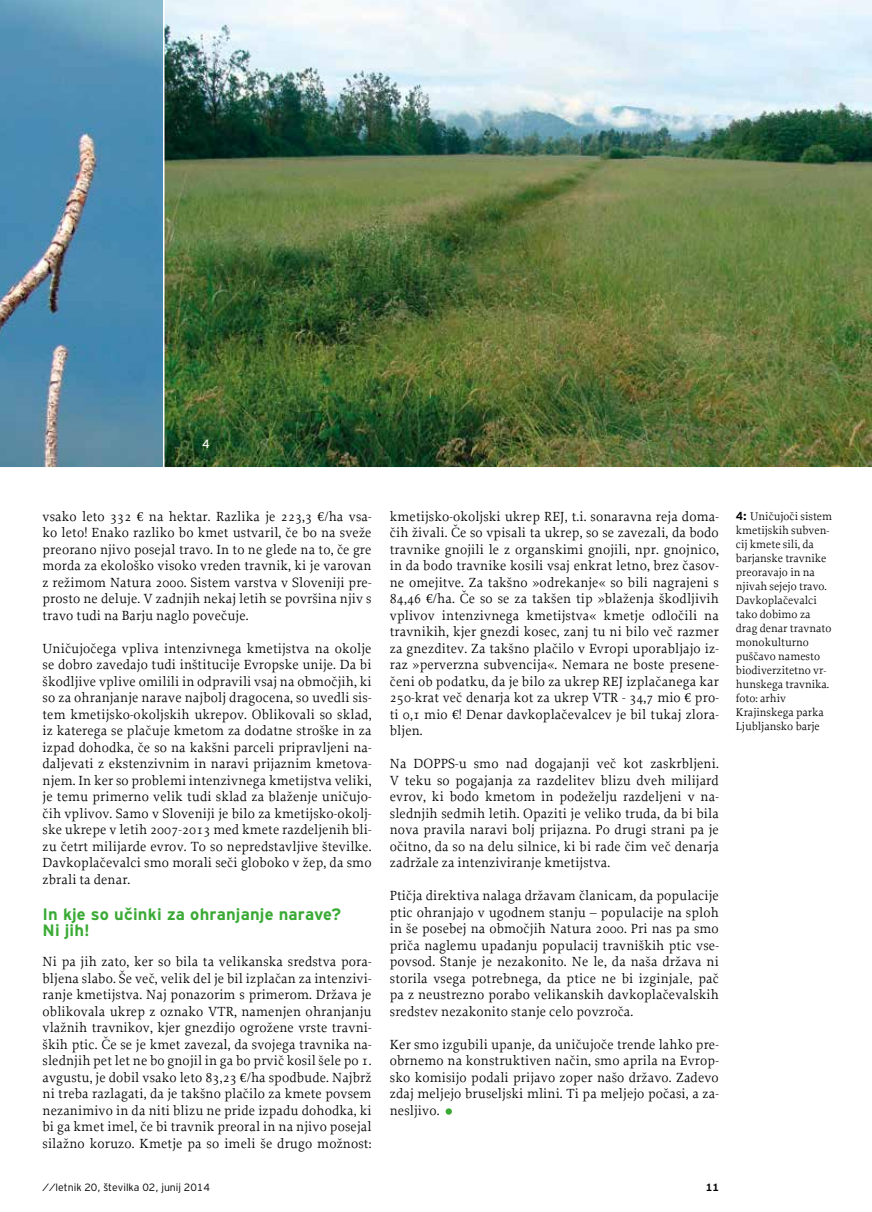
<style>
.page{position:relative;width:872px;height:1212px;background:#fff}
.page>*{position:absolute;margin:0;border:0;box-sizing:border-box;transform-origin:0 0}
.t1{font:700 16.5px/16.5px "Interstate Bold Mono CE";letter-spacing:.01em;color:#3aaa35}
.t2{font:13.95px/16.5px "Proforma";letter-spacing:.01em;color:#000;text-align:justify}
.t3{font:500 12px "Interstate Regular Mono CE";color:#fff}
.t4{font:11.7px/14.1px "Proforma";color:#000}
.t5{font:300 10.5px "Interstate Light Mono CE";color:#000}
.t6{font:700 10.5px "Interstate Bold Mono CE";color:#000}
.s1{font-family:"Minion Pro"}
.s2{font-family:"Interstate Bold Mono CE";font-weight:700}
</style>
<div class="page">
<svg style="left:0;top:0;width:163px;height:467px;background:#578eae"></svg>
<div style="left:445px;top:1108px;width:7px;height:7px;background:#3aaa35;border-radius:50%"></div>
<img style="left:164px;top:0;width:708px;height:467px">
<p class="t3" style="left:202px;top:437px;width:9px">4</p>
<p class="t2" style="left:43px;top:508px;width:330px">vsako leto 332 <span class="s1">€</span> na hektar. Razlika je 223,3 <span class="s1">€</span>/ha vsa&shy;ko leto! Enako razliko bo kmet ustvaril, če bo na sveže preorano njivo posejal travo. In to ne glede na to, če gre morda za ekološko visoko vreden travnik, ki je varovan z režimom Natura 2000. Sistem varstva v Sloveniji pre&shy;prosto ne deluje. V zadnjih nekaj letih se površina njiv s travo tudi na Barju naglo povečuje.</p>
<p class="t2" style="left:43px;top:640px;width:330px">Uničujočega vpliva intenzivnega kmetijstva na okolje se dobro zavedajo tudi inštitucije Evropske unije. Da bi škodljive vplive omilili in odpravili vsaj na območjih, ki so za ohranjanje narave najbolj dragocena, so uvedli sis&shy;tem kmetijsko-okoljskih ukrepov. Oblikovali so sklad, iz katerega se plačuje kmetom za dodatne stroške in za izpad dohodka, če so na kakšni parceli pripravljeni na&shy;daljevati z ekstenzivnim in naravi prijaznim kmetova&shy;njem. In ker so problemi intenzivnega kmetijstva veliki, je temu primerno velik tudi sklad za blaženje uničujo&shy;čih vplivov. Samo v Sloveniji je bilo za kmetijsko-okolj&shy;ske ukrepe v letih 2007-2013 med kmete razdeljenih bli&shy;zu četrt milijarde evrov. To so nepredstavljive številke.<br>Davkoplačevalci smo morali seči globoko v žep, da smo zbrali ta denar.</p>
<p class="t1" style="left:43px;top:905px;width:300px">In kje so učinki za ohranjanje narave?<br>Ni jih!</p>
<p class="t2" style="left:43px;top:953px;width:330px">Ni pa jih zato, ker so bila ta velikanska sredstva pora&shy;bljena slabo. Še več, velik del je bil izplačan za intenzivi&shy;ranje kmetijstva. Naj ponazorim s primerom. Država je oblikovala ukrep z oznako VTR, namenjen ohranjanju vlažnih travnikov, kjer gnezdijo ogrožene vrste travni&shy;ških ptic. Če se je kmet zavezal, da svojega travnika na&shy;slednjih pet let ne bo gnojil in ga bo prvič kosil šele po 1. avgustu, je dobil vsako leto 83,23 <span class="s1">€</span>/ha spodbude. Najbrž ni treba razlagati, da je takšno plačilo za kmete povsem nezanimivo in da niti blizu ne pride izpadu dohodka, ki bi ga kmet imel, če bi travnik preoral in na njivo posejal silažno koruzo. Kmetje pa so imeli še drugo možnost:</p>
<p class="t2" style="left:390px;top:508px;width:330px">kmetijsko-okoljski ukrep REJ, t.i. sonaravna reja doma&shy;čih živali. Če so vpisali ta ukrep, so se zavezali, da bodo travnike gnojili le z organskimi gnojili, npr. gnojnico, in da bodo travnike kosili vsaj enkrat letno, brez časov&shy;ne omejitve. Za takšno »odrekanje« so bili nagrajeni s 84,46 <span class="s1">€</span>/ha. Če so se za takšen tip »blaženja škodljivih vplivov intenzivnega kmetijstva« kmetje odločili na travnikih, kjer gnezdi kosec, zanj tu ni bilo več razmer za gnezditev. Za takšno plačilo v Evropi uporabljajo iz&shy;raz »perverzna subvencija«. Nemara ne boste presene&shy;čeni ob podatku, da je bilo za ukrep REJ izplačanega kar 250-krat več denarja kot za ukrep VTR - 34,7 mio <span class="s1">€</span> pro&shy;ti 0,1 mio <span class="s1">€</span>! Denar davkoplačevalcev je bil tukaj zlora&shy;bljen.</p>
<p class="t2" style="left:390px;top:755px;width:330px">Na DOPPS-u smo nad dogajanji več kot zaskrbljeni.<br>V teku so pogajanja za razdelitev blizu dveh milijard evrov, ki bodo kmetom in podeželju razdeljeni v na&shy;slednjih sedmih letih. Opaziti je veliko truda, da bi bila nova pravila naravi bolj prijazna. Po drugi strani pa je očitno, da so na delu silnice, ki bi rade čim več denarja zadržale za intenziviranje kmetijstva.</p>
<p class="t2" style="left:390px;top:887px;width:330px">Ptičja direktiva nalaga državam članicam, da populacije ptic ohranjajo v ugodnem stanju – populacije na sploh in še posebej na območjih Natura 2000. Pri nas pa smo priča naglemu upadanju populacij travniških ptic vse&shy;povsod. Stanje je nezakonito. Ne le, da naša država ni storila vsega potrebnega, da ptice ne bi izginjale, pač pa z neustrezno porabo velikanskih davkoplačevalskih sredstev nezakonito stanje celo povzroča.</p>
<p class="t2" style="left:390px;top:1036px;width:330px">Ker smo izgubili upanje, da uničujoče trende lahko pre&shy;obrnemo na konstruktiven način, smo aprila na Evrop&shy;sko komisijo podali prijavo zoper našo državo. Zadevo zdaj meljejo bruseljski mlini. Ti pa meljejo počasi, a za&shy;nesljivo.</p>
<p class="t5" style="left:43px;top:1181px;width:169px">//letnik 20, številka 02, junij 2014</p>
<p class="t6" style="left:706px;top:1181px;width:15px">11</p>
<p class="t4" style="left:736px;top:509px;width:98px"><span class="s2">4:</span> Uničujoči sistem kmetijskih subven&shy;cij kmete sili, da barjanske travnike preoravajo in na njivah sejejo travo.<br>Davkoplačevalci tako dobimo za drag denar travnato monokulturno puščavo namesto biodiverzitetno vr&shy;hunskega travnika. foto: arhiv<br>Krajinskega parka<br>Ljubljansko barje</p>
</div>
